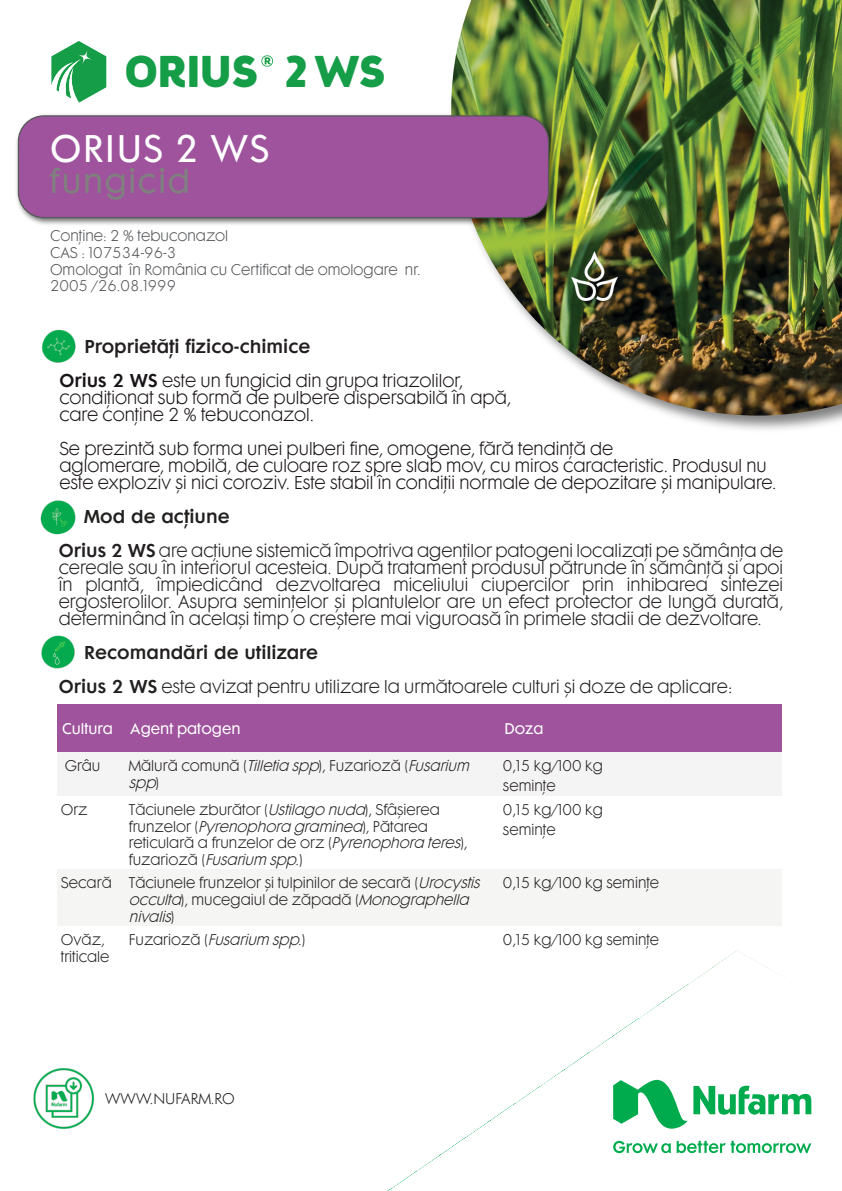
<style>
.page{position:relative;width:842px;height:1191px;background:#fff}
.page>*{position:absolute;margin:0;border:0;box-sizing:border-box;transform-origin:0 0}
.t1{font:900 44.1px "Brooklyn Samuels Five";color:#169d48}
.t2{font:35.18px "Futura Maxi Std";letter-spacing:.05em;color:#fff}
.t3{font:30.97px "Futura Maxi Std";letter-spacing:.05em;color:#818080}
.t4{font:300 16.97px/17px "Futura Maxi Std";color:#231f20}
.t5{font:300 16.97px/17px "Futura Maxi Std";color:#181317}
.t6{font:300 16.97px/33.9px "Futura Maxi Std";color:#22201f}
.t7{font:300 14.17px/17px "Futura Maxi Std";color:#231f20}
.t8{font:300 14.17px/17px "Futura Maxi Std";color:#515356}
.t9{font:14.17px "Futura Maxi Std";color:#fff}
.s1{font-weight:600;color:#231f20}
.s2{font-weight:600}
.s3{font-weight:600;color:#22201f}
.s4{font-style:italic}
</style>
<div class="page">
<img style="left:33px;top:1068px;width:62px;height:61px">
<img style="left:713px;top:950px;width:53px;height:17px">
<img style="left:688px;top:967px;width:25px;height:18px">
<img style="left:663px;top:984px;width:25px;height:17px">
<img style="left:639px;top:1001px;width:25px;height:18px">
<img style="left:614px;top:1018px;width:25px;height:18px">
<img style="left:590px;top:1035px;width:24px;height:17px">
<img style="left:565px;top:1052px;width:25px;height:17px">
<img style="left:540px;top:1069px;width:25px;height:18px">
<img style="left:515px;top:1086px;width:25px;height:18px">
<img style="left:491px;top:1103px;width:24px;height:17px">
<img style="left:466px;top:1120px;width:25px;height:18px">
<img style="left:441px;top:1137px;width:25px;height:18px">
<img style="left:417px;top:1154px;width:24px;height:17px">
<img style="left:392px;top:1171px;width:25px;height:18px">
<svg style="left:613px;top:1079px;width:198px;height:74px"></svg>
<img style="left:672px;top:415px;width:170px;height:15px">
<img style="left:451px;top:0;width:391px;height:415px">
<img style="left:572px;top:251px;width:45px;height:50px">
<svg style="left:261px;top:55px;width:12px;height:12px"></svg>
<svg style="left:51px;top:41px;width:55px;height:62px"></svg>
<svg style="left:78px;top:50px;width:14px;height:14px"></svg>
<div style="left:57px;top:704px;width:725px;height:48px;background:#9e539c"></div>
<div style="left:57px;top:752px;width:725px;height:43px;background:#f5f4f4"></div>
<div style="left:57px;top:869px;width:725px;height:57px;background:#f5f5f4"></div>
<img style="left:16px;top:112px;width:541px;height:114px">
<div style="left:18px;top:115px;width:531px;height:103px;background:#9e539c;border:1px solid #57585a;border-radius:25px"></div>
<img style="left:41px;top:635px;width:34px;height:34px">
<img style="left:41px;top:329px;width:35px;height:34px">
<img style="left:40px;top:500px;width:36px;height:35px">
<h1 class="t1" style="left:125px;top:54px;width:262px">ORIUS 2 WS</h1>
<h2 class="t2" style="left:50px;top:134px;width:221px">ORIUS 2 WS</h2>
<h3 class="t3" style="left:50px;top:169px;width:141px">fungicid</h3>
<p class="t8" style="left:50px;top:228px;width:372px">Conține: 2 % tebuconazol<br>CAS : 107534-96-3<br>Omologat în România cu Certificat de omologare nr.<br>2005 /26.08.1999</p>
<p class="t5" style="left:59px;top:332px;width:405px;line-height:33.9px;text-indent:25px"><span class="s1">Proprietăți fizico-chimice<br></span><span class="s2">Orius 2 WS</span> este un fungicid din grupa triazolilor,</p>
<p class="t5" style="left:59px;top:391px;width:453px">condiționat sub formă de pulbere dispersabilă în apă, care conține 2 % tebuconazol.</p>
<p class="t5" style="left:59px;top:442px;width:718px">Se prezintă sub forma unei pulberi fine, omogene, fără tendință de<br>aglomerare, mobilă, de culoare roz spre slab mov, cu miros caracteristic. Produsul nu este exploziv și nici coroziv. Este stabil în condiții normale de depozitare și manipulare.</p>
<p class="t4" style="left:59px;top:501px;width:726px;line-height:33.9px;text-indent:25px"><span class="s3">Mod de acțiune<br></span><span class="s2">Orius 2 WS</span> are acțiune sistemică împotriva agenților patogeni localizați pe sămânța de</p>
<p class="t4" style="left:59px;top:561px;width:726px;text-align:justify">cereale sau în interiorul acesteia. După tratament produsul pătrunde în sămânță și apoi în plantă, împiedicând dezvoltarea miceliului ciupercilor prin inhibarea sintezei ergosterolilor. Asupra semințelor și plantulelor are un efect protector de lungă durată, determinând în același timp o creștere mai viguroasă în primele stadii de dezvoltare.</p>
<p class="t6" style="left:59px;top:637px;width:675px;text-indent:25px"><span class="s2">Recomandări de utilizare<br>Orius 2 WS</span> este avizat pentru utilizare la următoarele culturi și doze de aplicare:</p>
<p class="t9" style="left:62px;top:722px;width:180px">Cultura Agent patogen</p>
<p class="t9" style="left:504px;top:722px;width:41px">Doza</p>
<p class="t7" style="left:65px;top:758px;width:37px">Grâu</p>
<p class="t7" style="left:129px;top:758px;width:345px">Mălură comună (<span class="s4">Tilletiaspp</span>), Fuzarioză (<span class="s4">Fusarium spp</span>)</p>
<p class="t7" style="left:503px;top:757px;width:102px;line-height:20.3px">0,15 kg/100 kg semințe</p>
<p class="t7" style="left:61px;top:802px;width:28px">Orz</p>
<p class="t7" style="left:129px;top:802px;width:340px">Tăciunele zburător (<span class="s4">Ustilagonuda</span>), Sfâșierea frunzelor (<span class="s4">Pyrenophoragraminea</span>), Pătarea reticulară a frunzelor de orz (<span class="s4">Pyrenophorateres</span>), fuzarioză (<span class="s4">Fusariumspp</span>.)</p>
<p class="t7" style="left:503px;top:800px;width:102px;line-height:20.3px">0,15 kg/100 kg semințe</p>
<p class="t7" style="left:129px;top:876px;width:355px;text-indent:-68px">Secară Tăciunele frunzelor și tulpinilor de secară (<span class="s4">Urocystis occulta</span>), mucegaiul de zăpadă (<span class="s4">Monographella nivalis</span>)</p>
<p class="t7" style="left:503px;top:876px;width:158px">0,15 kg/100 kg semințe</p>
<p class="t7" style="left:61px;top:932px;width:50px">Ovăz, triticale</p>
<p class="t7" style="left:129px;top:932px;width:178px">Fuzarioză (<span class="s4">Fusariumspp</span>.)</p>
<p class="t7" style="left:503px;top:932px;width:158px">0,15 kg/100 kg semințe</p>
<p class="t7" style="left:105px;top:1091px;width:131px">WWW.NUFARM.RO</p>
</div>
